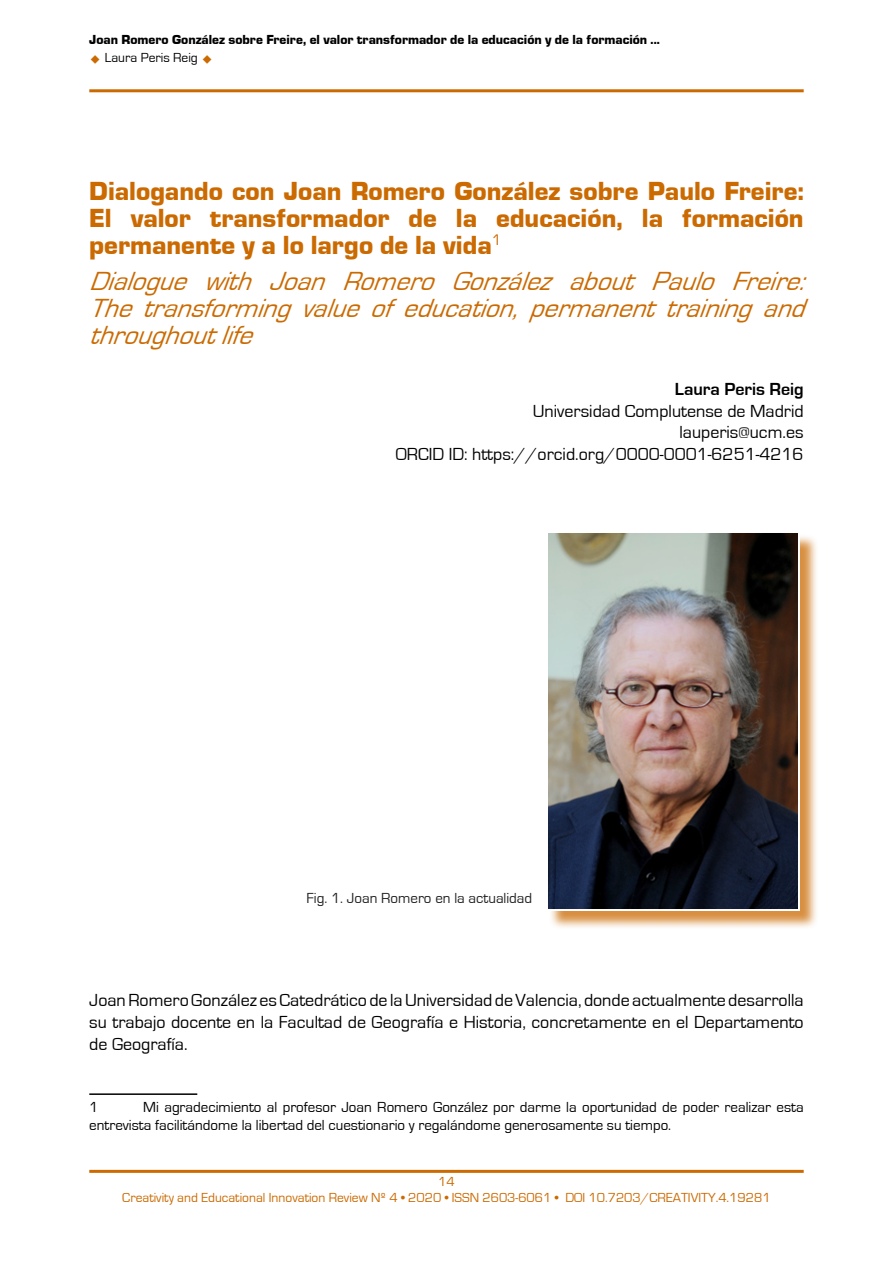
<style>
.page{position:relative;width:893px;height:1263px;background:#fff}
.page>*{position:absolute;margin:0;border:0;box-sizing:border-box;transform-origin:0 0}
.t1{font:27px/27px "Eurostile T Blac";color:#cb6a00;text-align:justify}
.t2{font:italic 27px/27px "Eurostile";color:#cb6a00;text-align:justify}
.t3{font:18px/21.6px "Eurostile";color:#000;text-align:right}
.t4{font:700 18px "Eurostile";color:#000}
.t5{font:15px/18px "Eurostile";color:#000}
.t6{font:15px "Eurostile";color:#222}
.t7{font:13.5px/16.2px "Eurostile";color:#cb6a00;text-align:center}
.t8{font:13.5px "Eurostile T Blac";color:#000}
.t9{font:13.5px "Eurostile";color:#000}
</style>
<div class="page">
<hr style="left:89px;top:1170px;width:715px;height:3px;background:#cb6a00">
<hr style="left:89px;top:89px;width:715px;height:3px;background:#cb6a00">
<hr style="left:89px;top:1093px;width:108px;height:2px;background:#000">
<div style="left:549px;top:533px;width:270px;height:396px;background:#cb6a00;opacity:.75"></div>
<img style="left:548px;top:533px;width:251px;height:377px">
<p class="t8" style="left:89px;top:33px;width:572px">Joan Romero González sobre Freire, el valor transformador de la educación y de la formación ...</p>
<p class="t9" style="left:105px;top:51px;width:94px">Laura Peris Reig</p>
<h1 class="t1" style="left:89px;top:178px;width:716px">Dialogando con Joan Romero González sobre Paulo Freire:<br>El valor transformador de la educación, la formación permanente y a lo largo de la vida<sup>1</sup></h1>
<h1 class="t2" style="left:89px;top:268px;width:727px">Dialogue with Joan Romero González about Paulo Freire:<br>Thetransformingvalueofeducation,permanenttrainingand throughoutlife</h1>
<p class="t4" style="left:675px;top:379px;width:130px">Laura Peris Reig</p>
<p class="t3" style="left:396px;top:400px;width:409px">Universidad Complutense de Madrid<br>lauperis@ucm.es<br>ORCID ID: https://orcid.org/0000-0001-6251-4216</p>
<p class="t6" style="left:307px;top:890px;width:227px">Fig. 1. Joan Romero en la actualidad</p>
<p class="t3" style="left:89px;top:990px;width:716px;text-align:justify">Joan Romero González es Catedrático de la Universidad de Valencia, donde actualmente desarrolla su trabajo docente en la Facultad de Geografía e Historia, concretamente en el Departamento de Geografía.</p>
<p class="t5" style="left:89px;top:1098px;width:716px;text-indent:54px">Mi agradecimiento al profesor Joan Romero González por darme la oportunidad de poder realizar esta entrevista facilitándome la libertad del cuestionario y regalándome generosamente su tiempo.</p>
<p class="t5" style="left:89px;top:1098px;width:11px">1</p>
<p class="t7" style="left:122px;top:1174px;width:650px">14<br>Creativity and Educational Innovation Review Nº 4 • 2020 • ISSN 2603-6061 • DOI 10.7203/CREATIVITY.4.19281</p>
</div>
